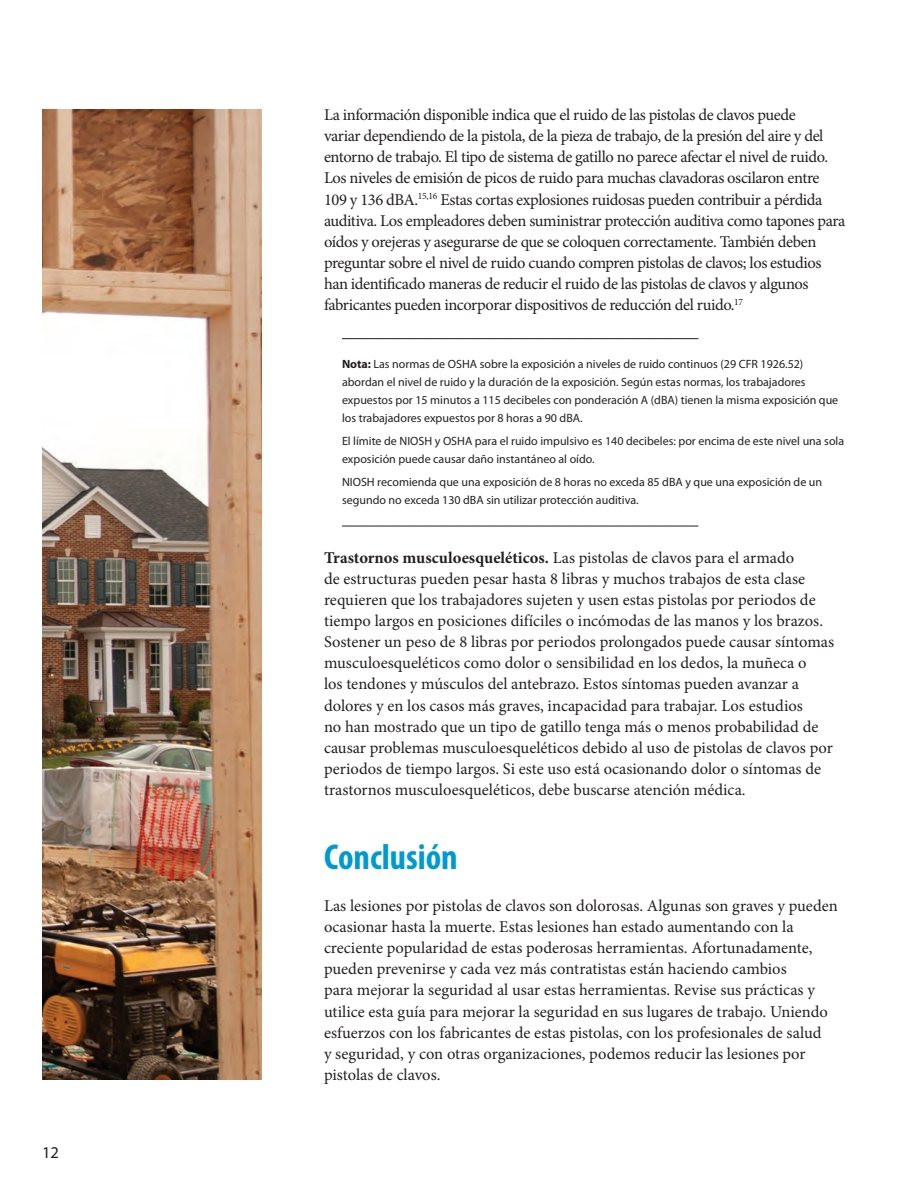
<style>
.page{position:relative;width:918px;height:1188px;background:#fff}
.page>*{position:absolute;margin:0;border:0;box-sizing:border-box;transform-origin:0 0}
.t1{font:700 condensed 36px "Myriad Pro";color:#009ad3}
.body{font:16.5px/21.1px "Minion Pro";letter-spacing:-.005em;color:#231f20}
.body-2{font:16.5px/21.1px "Minion Pro";letter-spacing:-.025em;color:#231f20}
.t2{font:16.5px "Myriad Pro";color:#231f20}
.sidebar{font:12px/18.1px "Myriad Pro";color:#231f20}
.s1{font-weight:700}
</style>
<div class="page">
<hr style="left:342px;top:338px;width:356px;height:1px;background:#231f20">
<hr style="left:342px;top:526px;width:356px;height:1px;background:#231f20">
<img style="left:42px;top:110px;width:220px;height:970px">
<p class="t2" style="left:42px;top:1142px;width:18px">12</p>
<p class="body-2" style="left:324px;top:104px;width:523px">La información disponible indica que el ruido de las pistolas de clavos puede<br>variar dependiendo de la pistola, de la pieza de trabajo, de la presión del aire y del entorno de trabajo. El tipo de sistema de gatillo no parece afectar el nivel de ruido.<br>Los niveles de emisión de picos de ruido para muchas clavadoras oscilaron entre 109 y 136 dBA.<sup>15,16</sup> Estas cortas explosiones ruidosas pueden contribuir a pérdida auditiva. Los empleadores deben suministrar protección auditiva como tapones para oídos y orejeras y asegurarse de que se coloquen correctamente. También deben preguntar sobre el nivel de ruido cuando compren pistolas de clavos; los estudios han identificado maneras de reducir el ruido de las pistolas de clavos y algunos fabricantes pueden incorporar dispositivos de reducción del ruido.<sup>17</sup></p>
<p class="sidebar" style="left:342px;top:354px;width:498px"><span class="s1">Nota:</span> Las normas de OSHA sobre la exposición a niveles de ruido continuos (29 CFR 1926.52) abordan el nivel de ruido y la duración de la exposición. Según estas normas, los trabajadores expuestos por 15 minutos a 115 decibeles con ponderación A (dBA) tienen la misma exposición que los trabajadores expuestos por 8 horas a 90 dBA.</p>
<p class="sidebar" style="left:342px;top:432px;width:504px">El límite de NIOSH y OSHA para el ruido impulsivo es 140 decibeles: por encima de este nivel una sola exposición puede causar daño instantáneo al oído.</p>
<p class="sidebar" style="left:342px;top:472px;width:482px">NIOSH recomienda que una exposición de 8 horas no exceda 85 dBA y que una exposición de un segundo no exceda 130 dBA sin utilizar protección auditiva.</p>
<p class="body" style="left:324px;top:547px;width:512px"><span class="s1">Trastornos musculoesqueléticos.</span> Las pistolas de clavos para el armado<br>de estructuras pueden pesar hasta 8 libras y muchos trabajos de esta clase requieren que los trabajadores sujeten y usen estas pistolas por periodos de tiempo largos en posiciones difíciles o incómodas de las manos y los brazos.<br>Sostener un peso de 8 libras por periodos prolongados puede causar síntomas musculoesqueléticos como dolor o sensibilidad en los dedos, la muñeca o<br>los tendones y músculos del antebrazo. Estos síntomas pueden avanzar a dolores y en los casos más graves, incapacidad para trabajar. Los estudios<br>no han mostrado que un tipo de gatillo tenga más o menos probabilidad de causar problemas musculoesqueléticos debido al uso de pistolas de clavos por periodos de tiempo largos. Si este uso está ocasionando dolor o síntomas de trastornos musculoesqueléticos, debe buscarse atención médica.</p>
<p class="t1" style="left:324px;top:835px;width:135px">Conclusión</p>
<p class="body" style="left:324px;top:895px;width:515px">Las lesiones por pistolas de clavos son dolorosas. Algunas son graves y pueden ocasionar hasta la muerte. Estas lesiones han estado aumentando con la creciente popularidad de estas poderosas herramientas. Afortunadamente, pueden prevenirse y cada vez más contratistas están haciendo cambios<br>para mejorar la seguridad al usar estas herramientas. Revise sus prácticas y utilice esta guía para mejorar la seguridad en sus lugares de trabajo. Uniendo esfuerzos con los fabricantes de estas pistolas, con los profesionales de salud<br>y seguridad, y con otras organizaciones, podemos reducir las lesiones por pistolas de clavos.</p>
</div>
